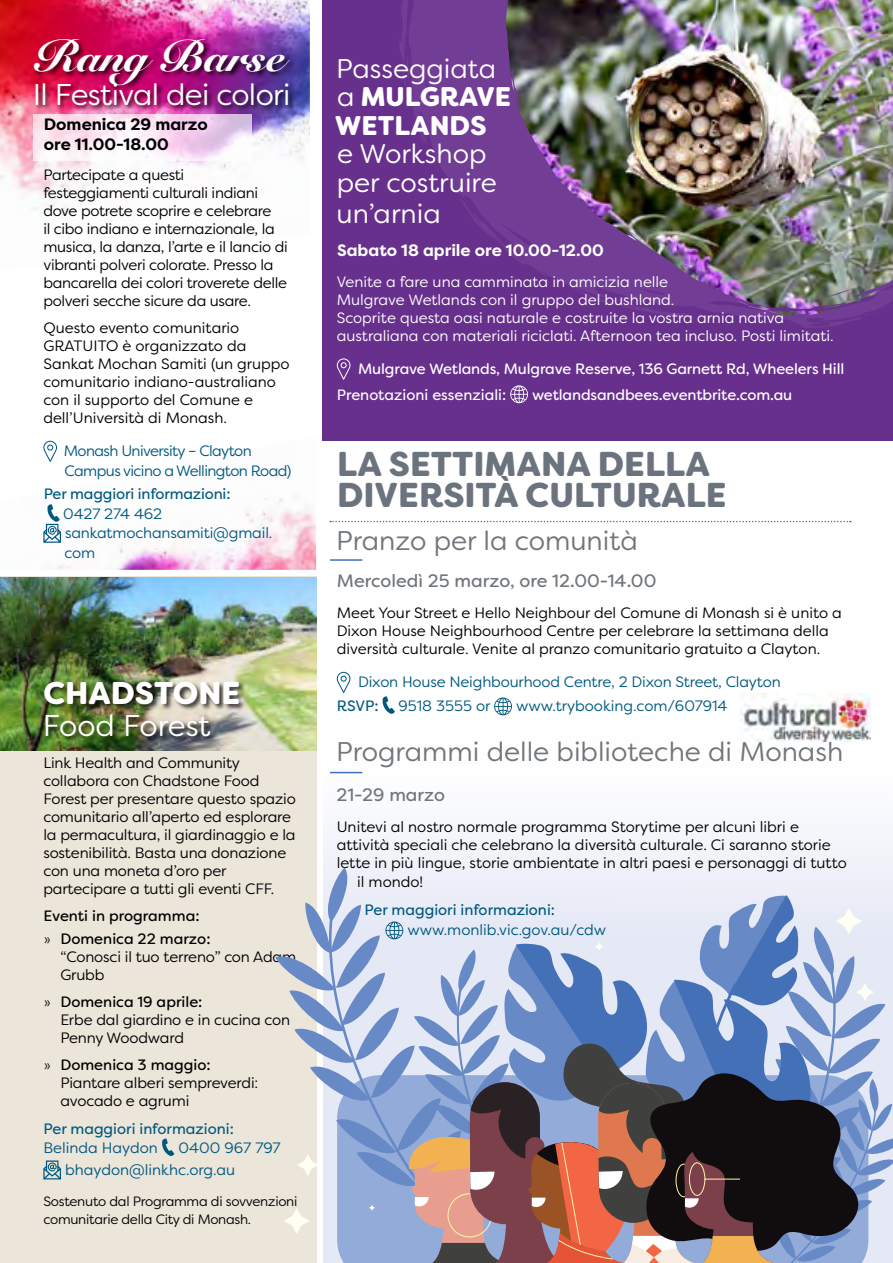
<style>
.page{position:relative;width:893px;height:1263px;background:#fff}
.page>*{position:absolute;margin:0;border:0;box-sizing:border-box;transform-origin:0 0}
.t1{font:900 43.5px "Snell Roundhand";color:#fff}
.t2{font:900 34.5px/31.5px "Filson Soft";color:#6b737e}
.t3{font:900 31.5px "Filson Soft";color:#fff}
.t4{font:30px "Filson Soft";letter-spacing:-.02em;color:#fff}
.t5{font:30px "Filson Soft";color:#fff}
.t6{font:27px "Filson Soft";color:#71767b}
.t7{font:27px/28.5px "Filson Soft";color:#fff}
.t8{font:900 27px/28.5px "Filson Soft";color:#fff}
.t9{font:18px "Filson Soft";color:#71767b}
.t10{font:700 16.5px/19.8px "Filson Pro";color:#000}
.t11{font:700 16.5px "Filson Pro";color:#fff}
.t12{font:15px/18px "Filson Pro";letter-spacing:-.01em;color:#000}
.t13{font:15px/18px "Filson Pro";color:#fff}
.t14{font:15px/19.5px "Filson Pro";letter-spacing:-.01em;color:#00587e}
.t15{font:15px "Filson Soft";letter-spacing:-.01em;color:#fff}
.t16{font:15px "Filson Pro";color:#00587e}
.t17{font:15px/23.7px "Filson Soft";color:#000}
.t18{font:15px/19.5px "Filson Pro";letter-spacing:-.04em;color:#00587e}
.t19{font:15px "Filson Pro";color:#fff}
.t20{font:13.5px/18px "Filson Pro";letter-spacing:-.02em;color:#000}
.s1{font-family:"Calibri";font-weight:300}
.s2{font-weight:400}
</style>
<div class="page">
<div style="left:324px;top:702px;width:569px;height:561px;background:#fbfcfd"></div>
<div style="left:0;top:577px;width:316px;height:686px;background:#ebe5da"></div>
<div style="left:323px;top:0;width:570px;height:441px;background:#68308d"></div>
<img style="left:0;top:0;width:310px;height:212px">
<img style="left:48px;top:440px;width:268px;height:130px">
<div style="left:33px;top:40px;width:264px;height:71px;background:#000;opacity:.75"></div>
<svg style="left:33px;top:114px;width:219px;height:47px"></svg>
<svg style="left:43px;top:441px;width:14px;height:21px"></svg>
<svg style="left:43px;top:504px;width:18px;height:39px"></svg>
<img style="left:400px;top:0;width:493px;height:327px">
<img style="left:506px;top:0;width:319px;height:309px">
<svg style="left:337px;top:358px;width:13px;height:22px"></svg>
<svg style="left:510px;top:385px;width:18px;height:18px"></svg>
<img style="left:0;top:577px;width:316px;height:173px">
<svg style="left:162px;top:1138px;width:12px;height:18px"></svg>
<svg style="left:43px;top:1160px;width:18px;height:19px"></svg>
<img style="left:741px;top:693px;width:129px;height:49px">
<div style="left:44px;top:682px;width:203px;height:60px;background:#000;opacity:.75"></div>
<svg style="left:275px;top:867px;width:618px;height:396px;background:#9d9fb3"></svg>
<svg style="left:337px;top:672px;width:13px;height:21px"></svg>
<svg style="left:382px;top:696px;width:13px;height:18px"></svg>
<svg style="left:494px;top:697px;width:18px;height:18px"></svg>
<svg style="left:330px;top:521px;width:521px;height:1px"></svg>
<hr style="left:330px;top:772px;width:32px;height:1px;background:#4370b7">
<hr style="left:330px;top:559px;width:32px;height:2px;background:#4370b7">
<h1 class="t1" style="left:34px;top:31px;width:252px">Rang Barse</h1>
<h3 class="t4" style="left:33px;top:76px;width:259px">Il Festival dei colori</h3>
<p class="t10" style="left:44px;top:114px;width:165px">Domenica 29 marzo ore 11.00-18.00</p>
<p class="t12" style="left:43px;top:166px;width:246px">Partecipate a questi festeggiamenti culturali indiani dove potrete scoprire e celebrare<br>il cibo indiano e internazionale, la musica, la danza, l’arte e il lancio di vibranti polveri colorate. Presso la bancarella dei colori troverete delle polveri secche sicure da usare.</p>
<p class="t12" style="left:43px;top:318px;width:248px">Questo evento comunitario<br>GRATUITO è organizzato da<br>Sankat Mochan Samiti (un gruppo comunitario indiano-australiano con il supporto del Comune e dell’Università di Monash.</p>
<p class="t18" style="left:64px;top:441px;width:229px">Monash University – Clayton<br>Campus vicino a Wellington Road)</p>
<p class="t16" style="left:44px;top:484px;width:188px">Per maggiori informazioni:</p>
<p class="t14" style="left:63px;top:503px;width:211px">0427 274 462 sankatmochansamiti@gmail. com</p>
<h3 class="t3" style="left:43px;top:673px;width:199px">CHADSTONE</h3>
<h3 class="t5" style="left:43px;top:706px;width:169px">Food Forest</h3>
<p class="t12" style="left:43px;top:753px;width:254px">Link Health and Community collabora con Chadstone Food<br>Forest per presentare questo spazio comunitario all’aperto ed esplorare la permacultura, il giardinaggio e la sostenibilità. Basta una donazione con una moneta d’oro per partecipare a tutti gli eventi CFF.</p>
<p class="t17" style="left:43px;top:903px;width:169px">Eventi in programma: <span class="s1">»</span> Domenica 22 marzo:</p>
<p class="t12" style="left:60px;top:948px;width:237px">“Conosci il tuo terreno” con Adam<br>Grubb</p>
<p class="t17" style="left:43px;top:990px;width:161px"><span class="s1">»</span> Domenica 19 aprile:</p>
<p class="t12" style="left:60px;top:1010px;width:231px">Erbe dal giardino e in cucina con<br>Penny Woodward</p>
<p class="t17" style="left:43px;top:1052px;width:169px"><span class="s1">»</span> Domenica 3 maggio:</p>
<p class="t12" style="left:60px;top:1073px;width:199px">Piantare alberi sempreverdi: avocado e agrumi</p>
<p class="t16" style="left:43px;top:1118px;width:192px">Per maggiori informazioni:</p>
<p class="t14" style="left:43px;top:1137px;width:116px">Belinda Haydon</p>
<p class="t14" style="left:65px;top:1136px;width:217px;line-height:21.9px;text-indent:113px">0400 967 797 bhaydon@linkhc.org.au</p>
<p class="t20" style="left:43px;top:1191px;width:256px">Sostenuto dal Programma di sovvenzioni comunitarie della City di Monash.</p>
<h3 class="t8" style="left:335px;top:54px;width:178px"><span class="s2">Passeggiata a</span> MULGRAVE<br>WETLANDS</h3>
<h3 class="t7" style="left:337px;top:139px;width:161px">e Workshop per costruire</h3>
<h3 class="t7" style="left:336px;top:199px;width:106px">un’arnia</h3>
<p class="t11" style="left:337px;top:240px;width:268px">Sabato 18 aprile ore 10.00-12.00</p>
<p class="t13" style="left:337px;top:272px;width:498px">Venite a fare una camminata in amicizia nelle<br>Mulgrave Wetlands con il gruppo del bushland.<br>Scoprite questa oasi naturale e costruite la vostra arnia nativa australiana con materiali riciclati. Afternoon tea incluso. Posti limitati.</p>
<p class="t15" style="left:358px;top:359px;width:488px">Mulgrave Wetlands, Mulgrave Reserve, 136 Garnett Rd, Wheelers Hill</p>
<p class="t19" style="left:337px;top:385px;width:171px">Prenotazioni essenziali:</p>
<p class="t15" style="left:532px;top:385px;width:262px">wetlandsandbees.eventbrite.com.au</p>
<h2 class="t2" style="left:337px;top:448px;width:391px">LA SETTIMANA DELLA<br>DIVERSITÀ CULTURALE</h2>
<h3 class="t6" style="left:336px;top:524px;width:303px">Pranzo per la comunità</h3>
<p class="t9" style="left:337px;top:569px;width:321px">Mercoledì 25 marzo, ore 12.00-14.00</p>
<p class="t12" style="left:337px;top:603px;width:507px">Meet Your Street e Hello Neighbour del Comune di Monash si è unito a<br>Dixon House Neighbourhood Centre per celebrare la settimana della diversità culturale. Venite al pranzo comunitario gratuito a Clayton.</p>
<p class="t14" style="left:358px;top:672px;width:424px">Dixon House Neighbourhood Centre, 2 Dixon Street, Clayton</p>
<p class="t16" style="left:337px;top:695px;width:43px">RSVP:</p>
<p class="t14" style="left:398px;top:695px;width:94px">9518 3555 or</p>
<p class="t14" style="left:516px;top:695px;width:213px">www.trybooking.com/607914</p>
<h3 class="t6" style="left:336px;top:734px;width:508px">Programmi delle biblioteche di Monash</h3>
<p class="t9" style="left:336px;top:783px;width:110px">21-29 marzo</p>
<p class="t12" style="left:337px;top:817px;width:512px">Unitevi al nostro normale programma Storytime per alcuni libri e attività speciali che celebrano la diversità culturale. Ci saranno storie lette in più lingue, storie ambientate in altri paesi e personaggi di tutto</p>
<p class="t12" style="left:357px;top:873px;width:68px">il mondo!</p>
<p class="t16" style="left:364px;top:900px;width:192px">Per maggiori informazioni:</p>
<p class="t14" style="left:407px;top:919px;width:200px">www.monlib.vic.gov.au/cdw</p>
</div>
